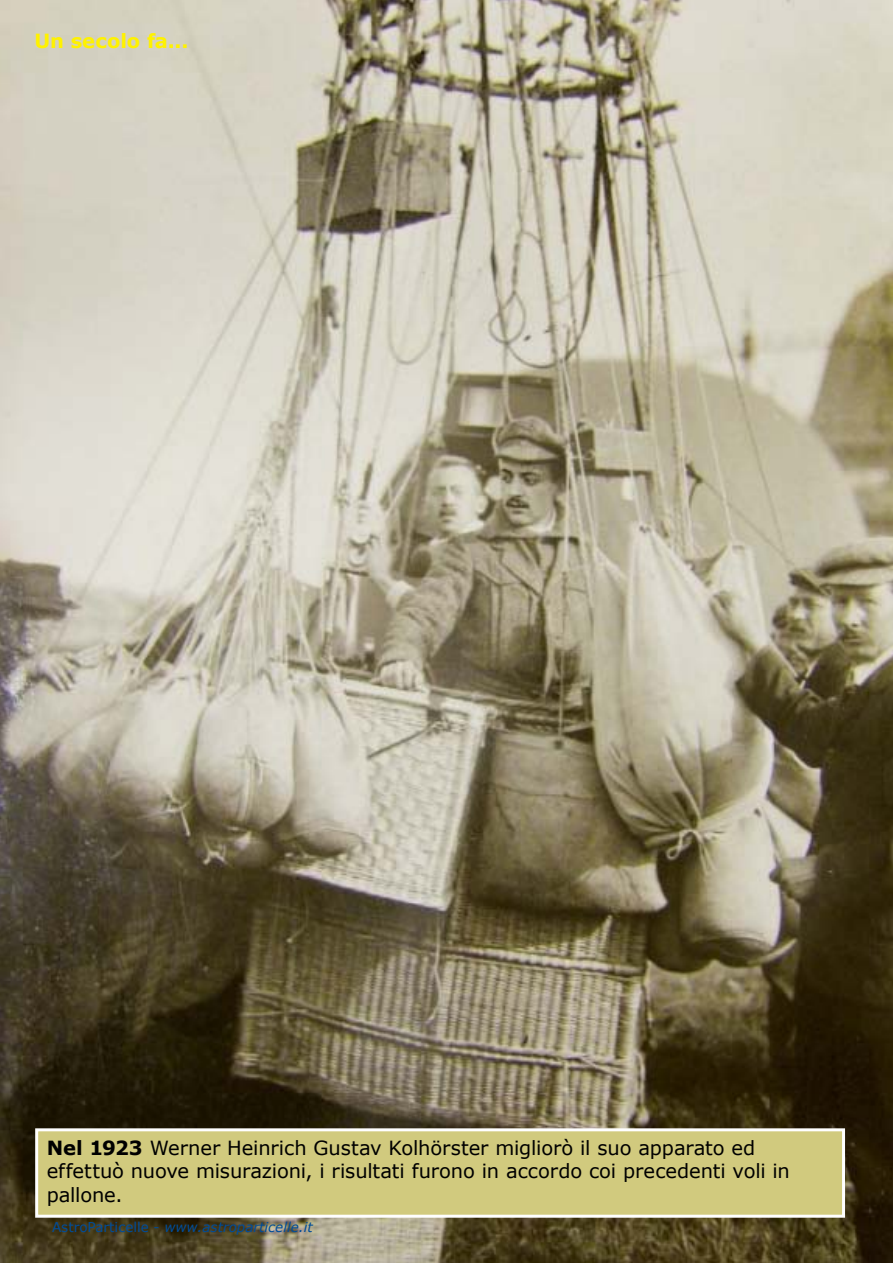
<style>
.page{position:relative;width:893px;height:1263px;background:#fff}
.page>*{position:absolute;margin:0;border:0;box-sizing:border-box;transform-origin:0 0}
.t1{font:19.5px/23.4px "Verdana";letter-spacing:-.005em;color:#000}
.t2{font:700 19.5px "Verdana";letter-spacing:-.005em;color:#fff200}
.t3{font:italic 13.5px "Verdana";color:#004c99}
.s1{font-weight:700}
.s2{font-style:normal}
</style>
<div class="page">
<img style="left:0;top:0;width:893px;height:1263px">
<div style="left:37px;top:1130px;width:806px;height:86px;background:#d1ca7e"></div>
<div style="left:35px;top:1128px;width:810px;height:90px;border:3px solid #fff"></div>
<p class="t2" style="left:34px;top:27px;width:156px">Un secolo fa...</p>
<p class="t1" style="left:47px;top:1136px;width:745px"><span class="s1">Nel 1923</span> Werner Heinrich Gustav Kolhörster migliorò il suo apparato ed effettuò nuove misurazioni, i risultati furono in accordo coi precedenti voli in pallone.</p>
<p class="t3" style="left:52px;top:1217px;width:262px"><span class="s2">AstroParticelle -</span> www.astroparticelle.it</p>
</div>
